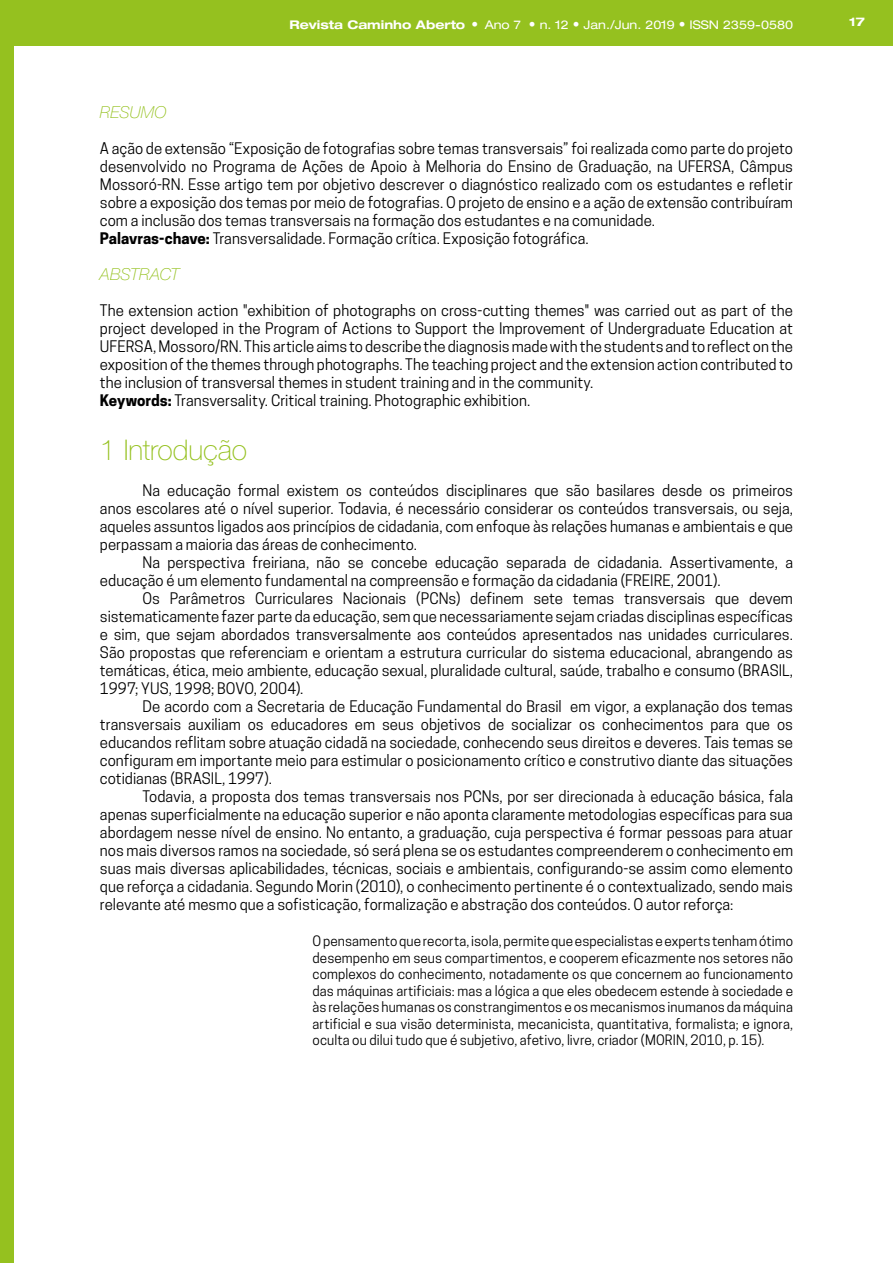
<style>
.page{position:relative;width:893px;height:1263px;background:#fff}
.page>*{position:absolute;margin:0;border:0;box-sizing:border-box;transform-origin:0 0}
.t1{font:100 28.5px "Helvetica Neue LT Pro";letter-spacing:-.005em;color:#95c11f}
.t2{font:italic 100 16.5px "Helvetica Neue LT Pro";letter-spacing:.005em;color:#95c11f}
.t3{font:15px/18px "Cooper Hewitt";color:#000;text-align:justify}
.t4{font:13.5px/16.5px "Cooper Hewitt";letter-spacing:.005em;color:#000;text-align:justify}
.t5{font:expanded 12px "Helvetica Neue LT Pro";color:#fff}
.t6{font:700 expanded 12px "Helvetica Neue LT Pro";color:#fff}
.s1{font-weight:700}
.s2{font-stretch:condensed;font-size:13.5px}
</style>
<div class="page">
<div style="left:14px;top:0;width:879px;height:46px;background:#95c11f"></div>
<div style="left:0;top:0;width:14px;height:1263px;background:#95c11f"></div>
<p class="t5" style="left:290px;top:17px;width:505px"><span class="s1">Revista Caminho Aberto</span> <span class="s2">•</span> Ano 7 <span class="s2">•</span> n. 12 <span class="s2">•</span> Jan./Jun. 2019 <span class="s2">•</span> ISSN 2359-0580</p>
<p class="t6" style="left:849px;top:14px;width:17px">17</p>
<p class="t2" style="left:100px;top:103px;width:68px">RESUMO</p>
<p class="t3" style="left:100px;top:139px;width:695px;text-align:left">A ação de extensão “Exposição de fotografias sobre temas transversais” foi realizada como parte do projeto desenvolvido no Programa de Ações de Apoio à Melhoria do Ensino de Graduação, na UFERSA, Câmpus Mossoró-RN. Esse artigo tem por objetivo descrever o diagnóstico realizado com os estudantes e refletir sobre a exposição dos temas por meio de fotografias. O projeto de ensino e a ação de extensão contribuíram com a inclusão dos temas transversais na formação dos estudantes e na comunidade.<br><span class="s1">Palavras-chave:</span> Transversalidade. Formação crítica. Exposição fotográfica.</p>
<p class="t2" style="left:100px;top:265px;width:81px">ABSTRACT</p>
<p class="t3" style="left:100px;top:301px;width:695px;text-align:left">The extension action "exhibition of photographs on cross-cutting themes" was carried out as part of the project developed in the Program of Actions to Support the Improvement of Undergraduate Education at UFERSA, Mossoro/RN. This article aims to describe the diagnosis made with the students and to reflect on the exposition of the themes through photographs. The teaching project and the extension action contributed to the inclusion of transversal themes in student training and in the community.<br><span class="s1">Keywords:</span> Transversality. Critical training. Photographic exhibition.</p>
<h1 class="t1" style="left:100px;top:434px;width:149px">1 Introdução</h1>
<p class="t3" style="left:100px;top:481px;width:695px;text-indent:43px">Na educação formal existem os conteúdos disciplinares que são basilares desde os primeiros anos escolares até o nível superior. Todavia, é necessário considerar os conteúdos transversais, ou seja, aqueles assuntos ligados aos princípios de cidadania, com enfoque às relações humanas e ambientais e que perpassam a maioria das áreas de conhecimento.</p>
<p class="t3" style="left:100px;top:553px;width:695px;text-indent:43px">Na perspectiva freiriana, não se concebe educação separada de cidadania. Assertivamente, a educação é um elemento fundamental na compreensão e formação da cidadania (FREIRE, 2001).</p>
<p class="t3" style="left:100px;top:589px;width:695px;text-indent:43px">Os Parâmetros Curriculares Nacionais (PCNs) definem sete temas transversais que devem sistematicamente fazer parte da educação, sem que necessariamente sejam criadas disciplinas específicas e sim, que sejam abordados transversalmente aos conteúdos apresentados nas unidades curriculares.<br>São propostas que referenciam e orientam a estrutura curricular do sistema educacional, abrangendo as temáticas, ética, meio ambiente, educação sexual, pluralidade cultural, saúde, trabalho e consumo (BRASIL, 1997; YUS, 1998; BOVO, 2004).</p>
<p class="t3" style="left:100px;top:697px;width:695px;text-indent:43px">De acordo com a Secretaria de Educação Fundamental do Brasil em vigor, a explanação dos temas transversais auxiliam os educadores em seus objetivos de socializar os conhecimentos para que os educandos reflitam sobre atuação cidadã na sociedade, conhecendo seus direitos e deveres. Tais temas se configuram em importante meio para estimular o posicionamento crítico e construtivo diante das situações cotidianas (BRASIL, 1997).</p>
<p class="t3" style="left:100px;top:787px;width:695px;text-indent:43px">Todavia, a proposta dos temas transversais nos PCNs, por ser direcionada à educação básica, fala apenas superficialmente na educação superior e não aponta claramente metodologias específicas para sua abordagem nesse nível de ensino. No entanto, a graduação, cuja perspectiva é formar pessoas para atuar nos mais diversos ramos na sociedade, só será plena se os estudantes compreenderem o conhecimento em suas mais diversas aplicabilidades, técnicas, sociais e ambientais, configurando-se assim como elemento que reforça a cidadania. Segundo Morin (2010), o conhecimento pertinente é o contextualizado, sendo mais relevante até mesmo que a sofisticação, formalização e abstração dos conteúdos. O autor reforça:</p>
<p class="t4" style="left:313px;top:933px;width:482px">O pensamento que recorta, isola, permite que especialistas e experts tenham ótimo desempenho em seus compartimentos, e cooperem eficazmente nos setores não complexos do conhecimento, notadamente os que concernem ao funcionamento das máquinas artificiais: mas a lógica a que eles obedecem estende à sociedade e às relações humanas os constrangimentos e os mecanismos inumanos da máquina artificial e sua visão determinista, mecanicista, quantitativa, formalista; e ignora, oculta ou dilui tudo que é subjetivo, afetivo, livre, criador (MORIN, 2010, p. 15).</p>
</div>
